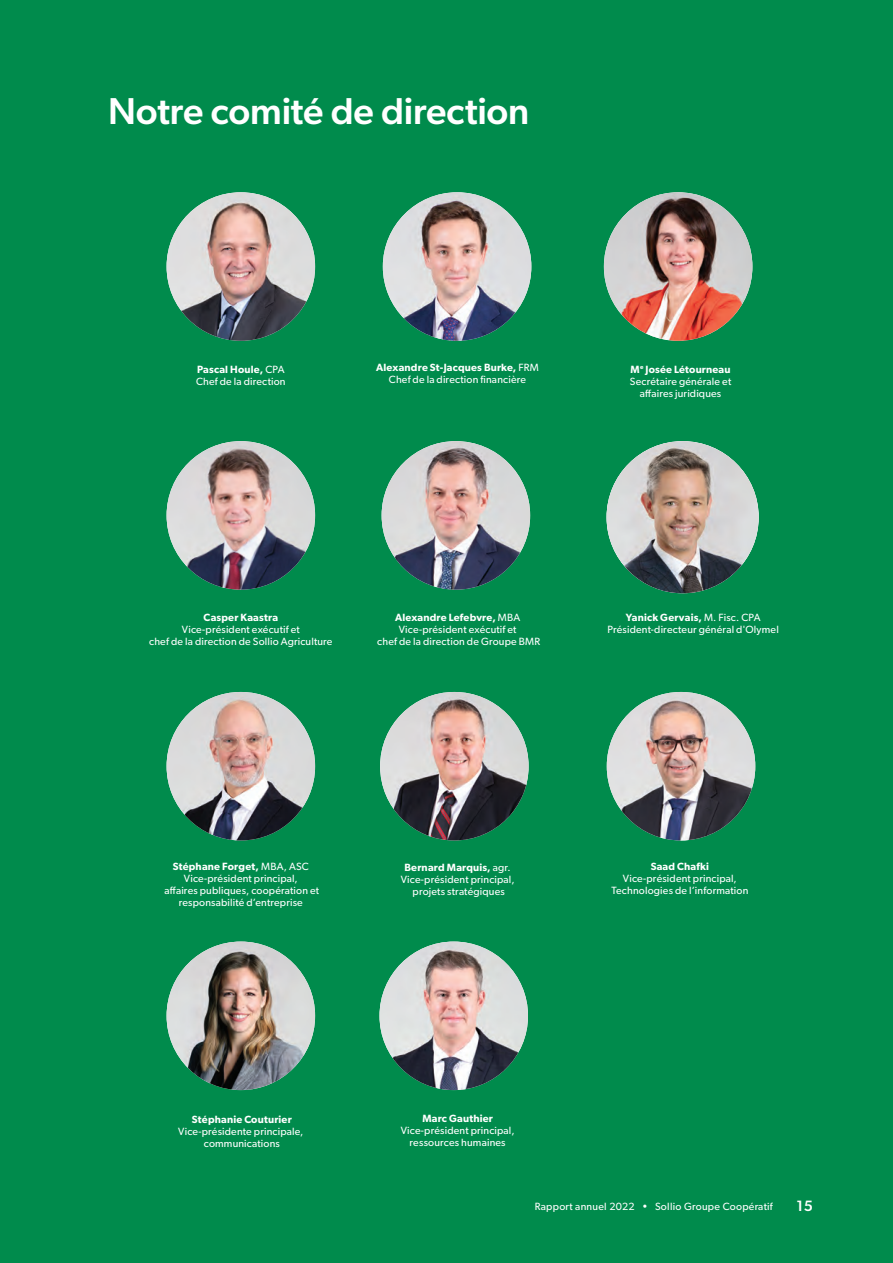
<style>
.page{position:relative;width:893px;height:1263px;background:#008b4c}
.page>*{position:absolute;margin:0;border:0;box-sizing:border-box;transform-origin:0 0}
.t1{font:500 37.5px "Gibson";letter-spacing:-.01em;color:#fff}
.t2{font:500 15px "Gibson";color:#fff}
.t3{font:10.5px/12px "Gibson";letter-spacing:.015em;color:#fff;text-align:center}
.t4{font:600 10.5px "Gibson";letter-spacing:.02em;color:#fff}
.s1{font-weight:400}
.s2{font-weight:600}
</style>
<div class="page">
<img style="left:380px;top:692px;width:149px;height:148px;border-radius:74px">
<img style="left:167px;top:192px;width:148px;height:149px;border-radius:74px">
<img style="left:382px;top:441px;width:148px;height:149px;border-radius:74px">
<img style="left:607px;top:692px;width:148px;height:148px;border-radius:74px">
<img style="left:167px;top:441px;width:148px;height:149px;border-radius:74px">
<img style="left:167px;top:692px;width:148px;height:148px;border-radius:74px">
<img style="left:383px;top:192px;width:148px;height:149px;border-radius:74px">
<img style="left:604px;top:192px;width:148px;height:149px;border-radius:74px">
<img style="left:167px;top:941px;width:148px;height:149px;border-radius:74px">
<img style="left:379px;top:941px;width:149px;height:149px;border-radius:74px">
<img style="left:606px;top:441px;width:153px;height:152px">
<p class="t1" style="left:108px;top:89px;width:423px">Notre comité de direction</p>
<p class="t4" style="left:197px;top:363px;width:89px">Pascal Houle, <span class="s1">CPA</span></p>
<p class="t3" style="left:196px;top:375px;width:91px">Chef de la direction</p>
<p class="t4" style="left:376px;top:361px;width:164px">Alexandre St-Jacques Burke, <span class="s1">FRM</span></p>
<p class="t3" style="left:389px;top:374px;width:139px">Chef de la direction financière</p>
<p class="t4" style="left:631px;top:363px;width:101px">M<sup>e</sup> Josée Létourneau</p>
<p class="t3" style="left:630px;top:375px;width:103px">Secrétaire générale et affaires juridiques</p>
<p class="t3" style="left:149px;top:611px;width:185px"><span class="s2">Casper Kaastra<br></span>Vice-président exécutif et<br>chef de la direction de Sollio Agriculture</p>
<p class="t4" style="left:395px;top:611px;width:127px">Alexandre Lefebvre, <span class="s1">MBA</span></p>
<p class="t3" style="left:377px;top:623px;width:164px">Vice-président exécutif et<br>chef de la direction de Groupe BMR</p>
<p class="t4" style="left:626px;top:611px;width:136px">Yanick Gervais, <span class="s1">M. Fisc. CPA</span></p>
<p class="t3" style="left:607px;top:623px;width:173px">Président-directeur général d'Olymel</p>
<p class="t4" style="left:173px;top:860px;width:137px">Stéphane Forget, <span class="s1">MBA, ASC</span></p>
<p class="t3" style="left:165px;top:872px;width:156px">Vice-président principal,<br>affaires publiques, coopération et responsabilité d’entreprise</p>
<p class="t4" style="left:404px;top:861px;width:108px">Bernard Marquis, <span class="s1">agr.</span></p>
<p class="t3" style="left:401px;top:873px;width:115px">Vice-président principal, projets stratégiques</p>
<p class="t3" style="left:178px;top:1113px;width:127px"><span class="s2">Stéphanie Couturier<br></span>Vice-présidente principale, communications</p>
<p class="t3" style="left:401px;top:1112px;width:115px"><span class="s2">Marc Gauthier<br></span>Vice-président principal, ressources humaines</p>
<p class="t3" style="left:611px;top:860px;width:139px"><span class="s2">Saad Chafki<br></span>Vice-président principal,<br>Technologies de l’information</p>
<p class="t3" style="left:535px;top:1200px;width:239px">Rapport annuel 2022 • Sollio Groupe Coopératif</p>
<p class="t2" style="left:796px;top:1196px;width:18px">15</p>
</div>
